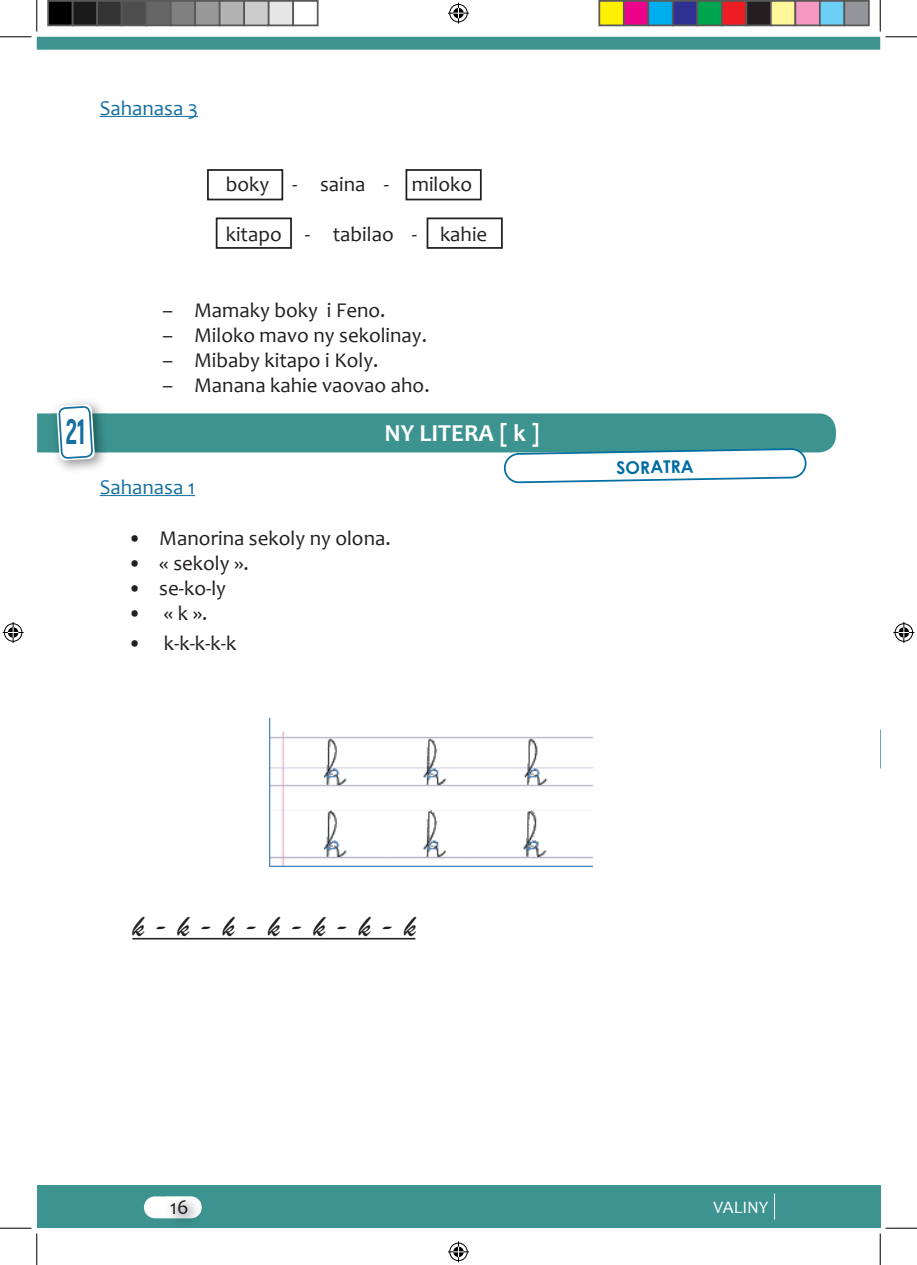
<style>
.page{position:relative;width:917px;height:1265px;background:#fff}
.page>*{position:absolute;margin:0;border:0;box-sizing:border-box;transform-origin:0 0}
.t1{font:800 35px "Akrobat";color:#1370a0;scale:.75 1}
.t2{font:31.5px "Brush Script";color:#231f20}
.t3{font:700 24.5px "Candara";color:#fff}
.t4{font:21px "Candara";color:#231f20}
.t5{font:21px "Candara";color:#1570a2}
.t6{font:700 17.5px "Century Gothic";color:#006ea1}
.t7{font:17.5px "Candara";color:#fff}
</style>
<div class="page">
<svg style="left:37px;top:37px;width:843px;height:13px;background:#419591"></svg>
<div style="left:37px;top:1185px;width:843px;height:42px;background:#3d938f"></div>
<div style="left:144px;top:1196px;width:58px;height:21px;background:#fff;border-radius:11px"></div>
<img style="left:165px;top:1217px;width:31px;height:4px">
<img style="left:165px;top:1196px;width:36px;height:21px">
<svg style="left:774px;top:1193px;width:1px;height:26px"></svg>
<svg style="left:880px;top:729px;width:1px;height:39px"></svg>
<hr style="left:100px;top:116px;width:98px;height:1px;background:#1570a2">
<div style="left:207px;top:169px;width:76px;height:31px;border:2px solid #231f20"></div>
<div style="left:405px;top:169px;width:77px;height:31px;border:2px solid #231f20"></div>
<div style="left:427px;top:217px;width:76px;height:32px;border:2px solid #231f20"></div>
<div style="left:216px;top:217px;width:76px;height:32px;border:2px solid #231f20"></div>
<hr style="left:132px;top:937px;width:283px;height:2px;background:#231f20">
<svg style="left:37px;top:401px;width:799px;height:96px"></svg>
<img style="left:270px;top:718px;width:322px;height:147px">
<hr style="left:0;top:36px;width:32px;height:1px;background:#000">
<hr style="left:885px;top:36px;width:32px;height:1px;background:#000">
<hr style="left:0;top:1227px;width:32px;height:1px;background:#000">
<hr style="left:885px;top:1227px;width:32px;height:1px;background:#000">
<hr style="left:36px;top:0;width:1px;height:32px;background:#000">
<hr style="left:36px;top:1233px;width:1px;height:31px;background:#000">
<hr style="left:880px;top:0;width:1px;height:32px;background:#000">
<hr style="left:880px;top:1233px;width:1px;height:31px;background:#000">
<svg style="left:448px;top:3px;width:21px;height:21px"></svg>
<svg style="left:448px;top:1241px;width:21px;height:20px"></svg>
<svg style="left:3px;top:622px;width:21px;height:21px"></svg>
<svg style="left:893px;top:622px;width:21px;height:21px"></svg>
<div style="left:48px;top:1px;width:25px;height:24px;background:#000"></div>
<div style="left:47px;top:0;width:27px;height:26px;border:2px solid #595959"></div>
<div style="left:73px;top:1px;width:24px;height:24px;background:#1a1a1a"></div>
<div style="left:72px;top:0;width:26px;height:26px;border:2px solid #595959"></div>
<div style="left:97px;top:1px;width:25px;height:24px;background:#333"></div>
<div style="left:96px;top:0;width:26px;height:26px;border:2px solid #595959"></div>
<div style="left:122px;top:1px;width:24px;height:24px;background:#4d4d4d"></div>
<div style="left:121px;top:0;width:26px;height:26px;border:2px solid #595959"></div>
<div style="left:146px;top:1px;width:25px;height:24px;background:#666"></div>
<div style="left:145px;top:0;width:27px;height:26px;border:2px solid #595959"></div>
<div style="left:171px;top:1px;width:24px;height:24px;background:#808080"></div>
<div style="left:170px;top:0;width:26px;height:26px;border:2px solid #595959"></div>
<div style="left:195px;top:1px;width:25px;height:24px;background:#999"></div>
<div style="left:194px;top:0;width:26px;height:26px;border:2px solid #595959"></div>
<div style="left:220px;top:1px;width:24px;height:24px;background:#b3b3b3"></div>
<div style="left:219px;top:0;width:26px;height:26px;border:2px solid #595959"></div>
<div style="left:244px;top:1px;width:25px;height:24px;background:#ccc"></div>
<div style="left:243px;top:0;width:27px;height:26px;border:2px solid #595959"></div>
<div style="left:269px;top:1px;width:24px;height:24px;background:#e6e6e6"></div>
<div style="left:268px;top:0;width:26px;height:26px;border:2px solid #595959"></div>
<div style="left:292px;top:0;width:26px;height:26px;border:2px solid #595959"></div>
<div style="left:599px;top:1px;width:25px;height:24px;background:#fff101"></div>
<div style="left:598px;top:0;width:27px;height:26px;border:2px solid #595959"></div>
<div style="left:624px;top:1px;width:24px;height:24px;background:#ed028c"></div>
<div style="left:623px;top:0;width:26px;height:26px;border:2px solid #595959"></div>
<div style="left:648px;top:1px;width:25px;height:24px;background:#00aeef"></div>
<div style="left:647px;top:0;width:27px;height:26px;border:2px solid #595959"></div>
<div style="left:673px;top:1px;width:24px;height:24px;background:#2e3092"></div>
<div style="left:672px;top:0;width:26px;height:26px;border:2px solid #595959"></div>
<div style="left:697px;top:1px;width:25px;height:24px;background:#00a54f"></div>
<div style="left:696px;top:0;width:27px;height:26px;border:2px solid #595959"></div>
<div style="left:722px;top:1px;width:24px;height:24px;background:#ee1d23"></div>
<div style="left:721px;top:0;width:26px;height:26px;border:2px solid #595959"></div>
<div style="left:746px;top:1px;width:25px;height:24px;background:#231f20"></div>
<div style="left:745px;top:0;width:27px;height:26px;border:2px solid #595959"></div>
<div style="left:771px;top:1px;width:24px;height:24px;background:#fff79a"></div>
<div style="left:770px;top:0;width:26px;height:26px;border:2px solid #595959"></div>
<div style="left:795px;top:1px;width:25px;height:24px;background:#f499c2"></div>
<div style="left:794px;top:0;width:27px;height:26px;border:2px solid #595959"></div>
<div style="left:820px;top:1px;width:24px;height:24px;background:#6bcff6"></div>
<div style="left:819px;top:0;width:26px;height:26px;border:2px solid #595959"></div>
<div style="left:844px;top:1px;width:25px;height:24px;background:#939598"></div>
<div style="left:843px;top:0;width:27px;height:26px;border:2px solid #595959"></div>
<p class="t5" style="left:100px;top:95px;width:100px">Sahanasa 3</p>
<p class="t4" style="left:226px;top:171px;width:248px">boky - saina - miloko</p>
<p class="t4" style="left:226px;top:221px;width:263px">kitapo - tabilao - kahie</p>
<p class="t4" style="left:162px;top:297px;width:224px">– Mamaky boky i Feno.</p>
<p class="t4" style="left:162px;top:322px;width:266px">– Miloko mavo ny sekolinay.</p>
<p class="t4" style="left:162px;top:347px;width:217px">– Mibaby kitapo i Koly.</p>
<p class="t4" style="left:162px;top:372px;width:269px">– Manana kahie vaovao aho.</p>
<h1 class="t1" style="left:66px;top:409px;width:27px">21</h1>
<p class="t3" style="left:384px;top:418px;width:157px">NY LITERA [ k ]</p>
<p class="t5" style="left:100px;top:474px;width:97px">Sahanasa 1</p>
<p class="t4" style="left:128px;top:524px;width:264px">• Manorina sekoly ny olona.</p>
<p class="t4" style="left:128px;top:549px;width:123px">• « sekoly ».</p>
<p class="t4" style="left:128px;top:575px;width:100px">• se-ko-ly</p>
<p class="t4" style="left:128px;top:600px;width:81px">• « k ».</p>
<p class="t4" style="left:128px;top:629px;width:110px">• k-k-k-k-k</p>
<p class="t6" style="left:616px;top:454px;width:79px;rotate:-1deg">SORATRA</p>
<h2 class="t2" style="left:132px;top:906px;width:285px">k - k - k - k - k - k - k</h2>
<p class="t4" style="left:170px;top:1193px;width:20px">16</p>
<p class="t7" style="left:713px;top:1195px;width:56px">VALINY</p>
</div>
